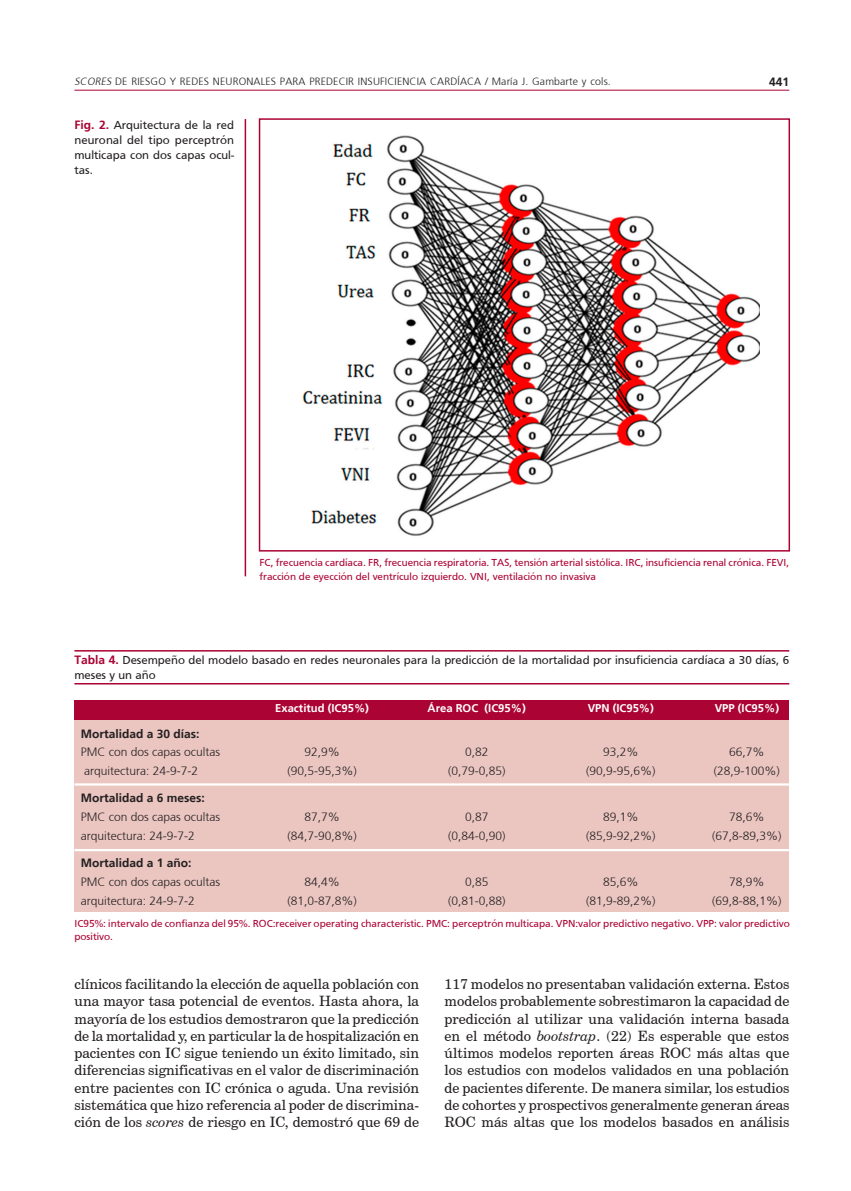
<style>
.page{position:relative;width:851px;height:1191px;background:#fff}
.page>*{position:absolute;margin:0;border:0;box-sizing:border-box;transform-origin:0 0}
.texto{font:14.25px/17.2px "Century Schoolbook BT";color:#231f20;text-align:justify}
.tabla{font:300 12px "Frutiger";color:#231f20}
.tabla_tit_c_raya{font:12px/14.4px "Frutiger";color:#231f20}
.epigrafe_horizontal{font:12px/15px "Frutiger";color:#231f20;text-align:justify}
.tabla-2{font:700 12px "Frutiger";color:#231f20}
.tabla_cab_blanco{font:700 11.25px "Frutiger";color:#fff}
.tabla_pie{font:10.5px/13.5px "Frutiger";color:#ab0333}
.t1{font:300 10.5px "Frutiger";letter-spacing:.015em;color:#231f20}
.s1{font-style:italic}
.s2{font-weight:700;color:#ab0333}
</style>
<div class="page">
<hr style="left:74px;top:90px;width:715px;height:1px;background:#ab0333">
<div style="left:74px;top:719px;width:715px;height:192px;background:#ebc6c1"></div>
<div style="left:74px;top:700px;width:715px;height:20px;background:#ab0333"></div>
<hr style="left:74px;top:650px;width:715px;height:1px;background:#ab0333">
<hr style="left:74px;top:683px;width:715px;height:1px;background:#ab0333">
<hr style="left:74px;top:783px;width:715px;height:2px;background:#fff">
<hr style="left:74px;top:849px;width:715px;height:2px;background:#fff">
<img style="left:302px;top:135px;width:457px;height:401px">
<div style="left:259px;top:118px;width:531px;height:433px;border:2px solid #ab0333"></div>
<hr style="left:244px;top:119px;width:2px;height:457px;background:#ab0333">
<p class="t1" style="left:74px;top:76px;width:538px"><span class="s1">SCORES</span> DE RIESGO Y REDES NEURONALES PARA PREDECIR INSUFICIENCIA CARDÍACA / María J. Gambarte y cols.</p>
<p class="tabla-2" style="left:769px;top:75px;width:22px">441</p>
<p class="epigrafe_horizontal" style="left:74px;top:117px;width:161px"><span class="s2">Fig. 2.</span> Arquitectura de la red neuronal del tipo perceptrón multicapa con dos capas ocul&shy;tas.</p>
<p class="tabla_pie" style="left:259px;top:556px;width:531px">FC, frecuencia cardíaca. FR, frecuencia respiratoria. TAS, tensión arterial sistólica. IRC, insuficiencia renal crónica. FEVI, fracción de eyección del ventrículo izquierdo. VNI, ventilación no invasiva</p>
<p class="tabla_tit_c_raya" style="left:74px;top:653px;width:716px"><span class="s2">Tabla 4.</span> Desempeño del modelo basado en redes neuronales para la predicción de la mortalidad por insuficiencia cardíaca a 30 días, 6 meses y un año</p>
<p class="tabla_cab_blanco" style="left:275px;top:701px;width:95px">Exactitud (IC95%)</p>
<p class="tabla_cab_blanco" style="left:427px;top:701px;width:100px">Área ROC (IC95%)</p>
<p class="tabla_cab_blanco" style="left:587px;top:701px;width:68px">VPN (IC95%)</p>
<p class="tabla_cab_blanco" style="left:714px;top:701px;width:66px">VPP (IC95%)</p>
<p class="tabla-2" style="left:81px;top:726px;width:120px">Mortalidad a 30 días:</p>
<p class="tabla" style="left:81px;top:745px;width:141px">PMC con dos capas ocultas</p>
<p class="tabla" style="left:304px;top:745px;width:37px">92,9%</p>
<p class="tabla" style="left:465px;top:745px;width:25px">0,82</p>
<p class="tabla" style="left:603px;top:745px;width:37px">93,2%</p>
<p class="tabla" style="left:729px;top:745px;width:37px">66,7%</p>
<p class="tabla" style="left:84px;top:764px;width:116px">arquitectura: 24-9-7-2</p>
<p class="tabla" style="left:287px;top:764px;width:71px">(90,5-95,3%)</p>
<p class="tabla" style="left:448px;top:764px;width:59px">(0,79-0,85)</p>
<p class="tabla" style="left:586px;top:764px;width:71px">(90,9-95,6%)</p>
<p class="tabla" style="left:713px;top:764px;width:68px">(28,9-100%)</p>
<p class="tabla-2" style="left:81px;top:791px;width:126px">Mortalidad a 6 meses:</p>
<p class="tabla" style="left:81px;top:810px;width:141px">PMC con dos capas ocultas</p>
<p class="tabla" style="left:304px;top:810px;width:37px">87,7%</p>
<p class="tabla" style="left:465px;top:810px;width:25px">0,87</p>
<p class="tabla" style="left:603px;top:810px;width:37px">89,1%</p>
<p class="tabla" style="left:729px;top:810px;width:37px">78,6%</p>
<p class="tabla" style="left:81px;top:829px;width:116px">arquitectura: 24-9-7-2</p>
<p class="tabla" style="left:287px;top:829px;width:71px">(84,7-90,8%)</p>
<p class="tabla" style="left:448px;top:829px;width:59px">(0,84-0,90)</p>
<p class="tabla" style="left:586px;top:829px;width:71px">(85,9-92,2%)</p>
<p class="tabla" style="left:712px;top:829px;width:71px">(67,8-89,3%)</p>
<p class="tabla-2" style="left:81px;top:856px;width:112px">Mortalidad a 1 año:</p>
<p class="tabla" style="left:81px;top:875px;width:141px">PMC con dos capas ocultas</p>
<p class="tabla" style="left:304px;top:875px;width:37px">84,4%</p>
<p class="tabla" style="left:465px;top:875px;width:25px">0,85</p>
<p class="tabla" style="left:603px;top:875px;width:37px">85,6%</p>
<p class="tabla" style="left:729px;top:875px;width:37px">78,9%</p>
<p class="tabla" style="left:81px;top:893px;width:116px">arquitectura: 24-9-7-2</p>
<p class="tabla" style="left:287px;top:893px;width:71px">(81,0-87,8%)</p>
<p class="tabla" style="left:448px;top:893px;width:59px">(0,81-0,88)</p>
<p class="tabla" style="left:586px;top:893px;width:71px">(81,9-89,2%)</p>
<p class="tabla" style="left:712px;top:893px;width:71px">(69,8-88,1%)</p>
<p class="tabla_pie" style="left:74px;top:916px;width:716px">IC95%: intervalo de confianza del 95%. ROC:receiver operating characteristic. PMC: perceptrón multicapa. VPN:valor predictivo negativo. VPP: valor predictivo positivo.</p>
<p class="texto" style="left:74px;top:975px;width:346px">clínicos facilitando la elección de aquella población con una mayor tasa potencial de eventos. Hasta ahora, la mayoría de los estudios demostraron que la predicción de la mortalidad y, en particular la de hospitalización en pacientes con IC sigue teniendo un éxito limitado, sin diferencias significativas en el valor de discriminación entre pacientes con IC crónica o aguda. Una revisión sistemática que hizo referencia al poder de discrimina&shy;ción de los <span class="s1">scores</span> de riesgo en IC, demostró que 69 de</p>
<p class="texto" style="left:444px;top:975px;width:346px">117 modelos no presentaban validación externa. Estos modelos probablemente sobrestimaron la capacidad de predicción al utilizar una validación interna basada en el método <span class="s1">bootstrap</span>. (22) Es esperable que estos últimos modelos reporten áreas ROC más altas que los estudios con modelos validados en una población de pacientes diferente. De manera similar, los estudios de cohortes y prospectivos generalmente generan áreas ROC más altas que los modelos basados en análisis</p>
</div>
